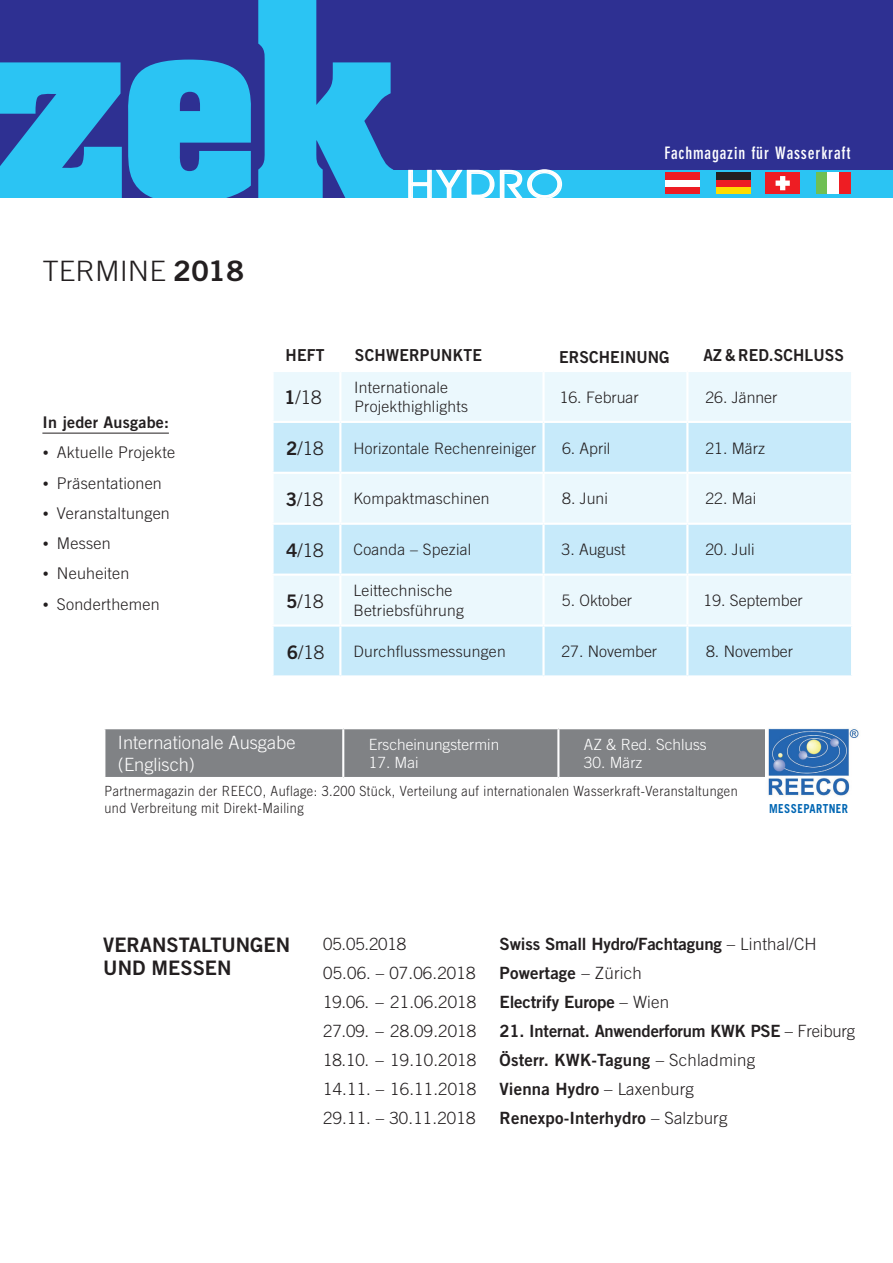
<style>
.page{position:relative;width:893px;height:1263px;background:#fff}
.page>*{position:absolute;margin:0;border:0;box-sizing:border-box;transform-origin:0 0}
.t1{font:38.55px "Avant Garde";letter-spacing:-.005em;color:#fff;scale:1.2 1}
.t2{font:300 28.05px "Trade Gothic";color:#231f20;scale:1.05 1}
.t3{font:19.95px/23.1px "Trade Gothic Bold Two";color:#231f20}
.t4{font:300 18.75px "Trade Gothic";color:#231f20}
.t5{font:300 18.3px/21.9px "Trade Gothic";color:#fff}
.t6{font:700 condensed 16.95px "DIN Neuzeit Grotesk";letter-spacing:.05em;color:#fff}
.t7{font:300 16.8px "Trade Gothic";letter-spacing:.01em;color:#231f20}
.t8{font:16.8px "Trade Gothic Bold Two";letter-spacing:-.01em;color:#231f20}
.t9{font:16.8px "Trade Gothic Bold Two";letter-spacing:.01em;color:#231f20}
.t10{font:16.5px "Trade Gothic Bold Two";letter-spacing:.005em;color:#231f20;scale:.95 1}
.t11{font:300 16.05px "Trade Gothic";letter-spacing:.015em;color:#231f20}
.t12{font:16.05px "Trade Gothic Bold Two";letter-spacing:.015em;color:#231f20}
.t13{font:300 15.75px/18.9px "Trade Gothic";letter-spacing:.015em;color:#231f20}
.t14{font:300 15.45px "Trade Gothic";color:#fff}
.t15{font:300 14.1px/17.4px "Trade Gothic";letter-spacing:.035em;color:#231f20;scale:.9 1}
.t16{font:700 12.45px "Trade Gothic";letter-spacing:.035em;color:#0166b3;scale:.9 1}
.s1{font-family:"Trade Gothic Bold Two";font-weight:400}
.s2{font-family:"Trade Gothic";font-weight:300}
</style>
<div class="page">
<hr style="left:42px;top:433px;width:127px;height:1px;background:#231f20">
<div style="left:274px;top:372px;width:577px;height:49px;background:#ebf8fd"></div>
<svg style="left:274px;top:423px;width:577px;height:252px;background:#d5effb"></svg>
<hr style="left:339px;top:372px;width:2px;height:49px;background:#fff">
<hr style="left:542px;top:372px;width:3px;height:49px;background:#fff">
<hr style="left:686px;top:372px;width:2px;height:49px;background:#fff">
<hr style="left:339px;top:423px;width:2px;height:49px;background:#fff">
<hr style="left:542px;top:423px;width:3px;height:49px;background:#fff">
<hr style="left:686px;top:423px;width:2px;height:49px;background:#fff">
<hr style="left:271px;top:472px;width:69px;height:2px;background:#fff">
<hr style="left:340px;top:472px;width:203px;height:2px;background:#fff">
<hr style="left:339px;top:474px;width:2px;height:49px;background:#fff">
<hr style="left:543px;top:472px;width:144px;height:2px;background:#fff">
<hr style="left:542px;top:474px;width:3px;height:49px;background:#fff">
<hr style="left:687px;top:472px;width:166px;height:2px;background:#fff">
<hr style="left:686px;top:474px;width:2px;height:49px;background:#fff">
<hr style="left:271px;top:523px;width:69px;height:2px;background:#fff">
<hr style="left:340px;top:523px;width:203px;height:2px;background:#fff">
<hr style="left:339px;top:525px;width:2px;height:48px;background:#fff">
<hr style="left:543px;top:523px;width:144px;height:2px;background:#fff">
<hr style="left:542px;top:525px;width:3px;height:48px;background:#fff">
<hr style="left:687px;top:523px;width:166px;height:2px;background:#fff">
<hr style="left:686px;top:525px;width:2px;height:48px;background:#fff">
<hr style="left:271px;top:573px;width:69px;height:3px;background:#fff">
<hr style="left:340px;top:573px;width:203px;height:3px;background:#fff">
<hr style="left:339px;top:576px;width:2px;height:48px;background:#fff">
<hr style="left:543px;top:573px;width:144px;height:3px;background:#fff">
<hr style="left:542px;top:576px;width:3px;height:48px;background:#fff">
<hr style="left:687px;top:573px;width:166px;height:3px;background:#fff">
<hr style="left:686px;top:576px;width:2px;height:48px;background:#fff">
<hr style="left:271px;top:624px;width:69px;height:3px;background:#fff">
<hr style="left:340px;top:624px;width:203px;height:3px;background:#fff">
<hr style="left:339px;top:627px;width:2px;height:48px;background:#fff">
<hr style="left:543px;top:624px;width:144px;height:3px;background:#fff">
<hr style="left:542px;top:627px;width:3px;height:48px;background:#fff">
<hr style="left:687px;top:624px;width:166px;height:3px;background:#fff">
<hr style="left:686px;top:627px;width:2px;height:48px;background:#fff">
<div style="left:0;top:0;width:893px;height:198px;background:#2e3092"></div>
<svg style="left:0;top:59px;width:251px;height:139px"></svg>
<svg style="left:258px;top:0;width:135px;height:198px"></svg>
<div style="left:388px;top:170px;width:505px;height:28px;background:#2bc4f3"></div>
<svg style="left:408px;top:169px;width:155px;height:29px"></svg>
<div style="left:665px;top:187px;width:34px;height:7px;background:#ee1d23"></div>
<div style="left:665px;top:180px;width:34px;height:7px;background:#fff"></div>
<div style="left:665px;top:172px;width:34px;height:8px;background:#ee1d23"></div>
<div style="left:716px;top:187px;width:34px;height:7px;background:#ffdc01"></div>
<div style="left:716px;top:180px;width:34px;height:7px;background:#ee1d23"></div>
<div style="left:716px;top:173px;width:34px;height:7px;background:#231f20"></div>
<div style="left:766px;top:172px;width:34px;height:22px;background:#ee1d23"></div>
<div style="left:780px;top:176px;width:5px;height:14px;background:#fff"></div>
<div style="left:776px;top:181px;width:14px;height:5px;background:#fff"></div>
<div style="left:816px;top:173px;width:12px;height:21px;background:#6fbf54"></div>
<div style="left:827px;top:173px;width:12px;height:21px;background:#fff"></div>
<div style="left:839px;top:173px;width:11px;height:21px;background:#ee1d23"></div>
<div style="left:105px;top:729px;width:660px;height:48px;background:#808285"></div>
<hr style="left:342px;top:729px;width:2px;height:48px;background:#fff">
<hr style="left:557px;top:729px;width:2px;height:48px;background:#fff">
<img style="left:768px;top:728px;width:91px;height:68px">
<h2 class="t2" style="left:42px;top:254px;width:194px">TERMINE <span class="s1">2018</span></h2>
<p class="t12" style="left:42px;top:412px;width:128px">In jeder Ausgabe:</p>
<p class="t11" style="left:42px;top:443px;width:134px">• Aktuelle Projekte</p>
<p class="t11" style="left:42px;top:473px;width:121px">• Präsentationen</p>
<p class="t11" style="left:42px;top:504px;width:129px">• Veranstaltungen</p>
<p class="t11" style="left:42px;top:534px;width:70px">• Messen</p>
<p class="t11" style="left:42px;top:564px;width:89px">• Neuheiten</p>
<p class="t11" style="left:42px;top:594px;width:119px">• Sonderthemen</p>
<h1 class="t1" style="left:404px;top:161px;width:135px">HYDRO</h1>
<p class="t6" style="left:664px;top:143px;width:188px">Fachmagazin für Wasserkraft</p>
<p class="t10" style="left:286px;top:345px;width:43px">HEFT</p>
<p class="t10" style="left:355px;top:345px;width:135px">SCHWERPUNKTE</p>
<p class="t10" style="left:559px;top:346px;width:118px">ERSCHEINUNG</p>
<p class="t10" style="left:704px;top:345px;width:149px">AZ &amp; RED.SCHLUSS</p>
<p class="t4" style="left:284px;top:386px;width:39px"><span class="s1">1</span>/18</p>
<p class="t13" style="left:354px;top:378px;width:115px">Internationale<br>Projekthighlights</p>
<p class="t13" style="left:560px;top:387px;width:81px">16. Februar</p>
<p class="t13" style="left:705px;top:387px;width:74px">26. Jänner</p>
<p class="t4" style="left:286px;top:437px;width:39px"><span class="s1">2</span>/18</p>
<p class="t13" style="left:353px;top:438px;width:184px">Horizontale Rechenreiniger</p>
<p class="t13" style="left:562px;top:438px;width:50px">6. April</p>
<p class="t13" style="left:705px;top:438px;width:61px">21. März</p>
<p class="t4" style="left:286px;top:488px;width:39px"><span class="s1">3</span>/18</p>
<p class="t13" style="left:353px;top:489px;width:138px">Kompaktmaschinen</p>
<p class="t13" style="left:562px;top:489px;width:47px">8. Juni</p>
<p class="t13" style="left:705px;top:489px;width:52px">22. Mai</p>
<p class="t4" style="left:286px;top:539px;width:39px"><span class="s1">4</span>/18</p>
<p class="t13" style="left:354px;top:540px;width:119px">Coanda – Spezial</p>
<p class="t13" style="left:562px;top:540px;width:66px">3. August</p>
<p class="t13" style="left:705px;top:540px;width:51px">20. Juli</p>
<p class="t4" style="left:286px;top:590px;width:39px"><span class="s1">5</span>/18</p>
<p class="t13" style="left:353px;top:580px;width:112px;line-height:20px">Leittechnische<br>Betriebsführung</p>
<p class="t13" style="left:562px;top:591px;width:72px">5. Oktober</p>
<p class="t13" style="left:704px;top:591px;width:101px">19. September</p>
<p class="t4" style="left:287px;top:641px;width:39px"><span class="s1">6</span>/18</p>
<p class="t13" style="left:353px;top:642px;width:154px">Durchflussmessungen</p>
<p class="t13" style="left:561px;top:642px;width:97px">27. November</p>
<p class="t13" style="left:706px;top:642px;width:88px">8. November</p>
<p class="t5" style="left:118px;top:732px;width:179px">Internationale Ausgabe (Englisch)</p>
<p class="t14" style="left:369px;top:735px;width:132px">Erscheinungstermin</p>
<p class="t14" style="left:369px;top:754px;width:51px">17. Mai</p>
<p class="t14" style="left:584px;top:735px;width:124px">AZ &amp; Red. Schluss</p>
<p class="t14" style="left:584px;top:754px;width:60px">30. März</p>
<p class="t15" style="left:104px;top:782px;width:705px">Partnermagazin der REECO, Auflage: 3.200 Stück, Verteilung auf internationalen Wasserkraft-Veranstaltungen und Verbreitung mit Direkt-Mailing</p>
<p class="t16" style="left:769px;top:801px;width:89px">MESSEPARTNER</p>
<p class="t3" style="left:103px;top:933px;width:188px">VERANSTALTUNGEN<br>UND MESSEN</p>
<p class="t7" style="left:323px;top:934px;width:84px">05.05.2018</p>
<p class="t8" style="left:500px;top:934px;width:319px">Swiss Small Hydro/Fachtagung <span class="s2">– Linthal/CH</span></p>
<p class="t7" style="left:323px;top:963px;width:154px">05.06. – 07.06.2018</p>
<p class="t9" style="left:500px;top:963px;width:144px">Powertage <span class="s2">– Zürich</span></p>
<p class="t7" style="left:323px;top:992px;width:155px">19.06. – 21.06.2018</p>
<p class="t8" style="left:500px;top:992px;width:171px">Electrify Europe <span class="s2">– Wien</span></p>
<p class="t7" style="left:323px;top:1021px;width:155px">27.09. – 28.09.2018</p>
<p class="t8" style="left:500px;top:1021px;width:357px">21. Internat. Anwenderforum KWK PSE <span class="s2">– Freiburg</span></p>
<p class="t7" style="left:323px;top:1050px;width:155px">18.10. – 19.10.2018</p>
<p class="t9" style="left:500px;top:1049px;width:257px">Österr. KWK-Tagung <span class="s2">– Schladming</span></p>
<p class="t7" style="left:323px;top:1079px;width:155px">14.11. – 16.11.2018</p>
<p class="t9" style="left:500px;top:1078px;width:196px">Vienna Hydro <span class="s2">– Laxenburg</span></p>
<p class="t7" style="left:323px;top:1108px;width:154px">29.11. – 30.11.2018</p>
<p class="t9" style="left:500px;top:1107px;width:229px">Renexpo-Interhydro <span class="s2">– Salzburg</span></p>
</div>
